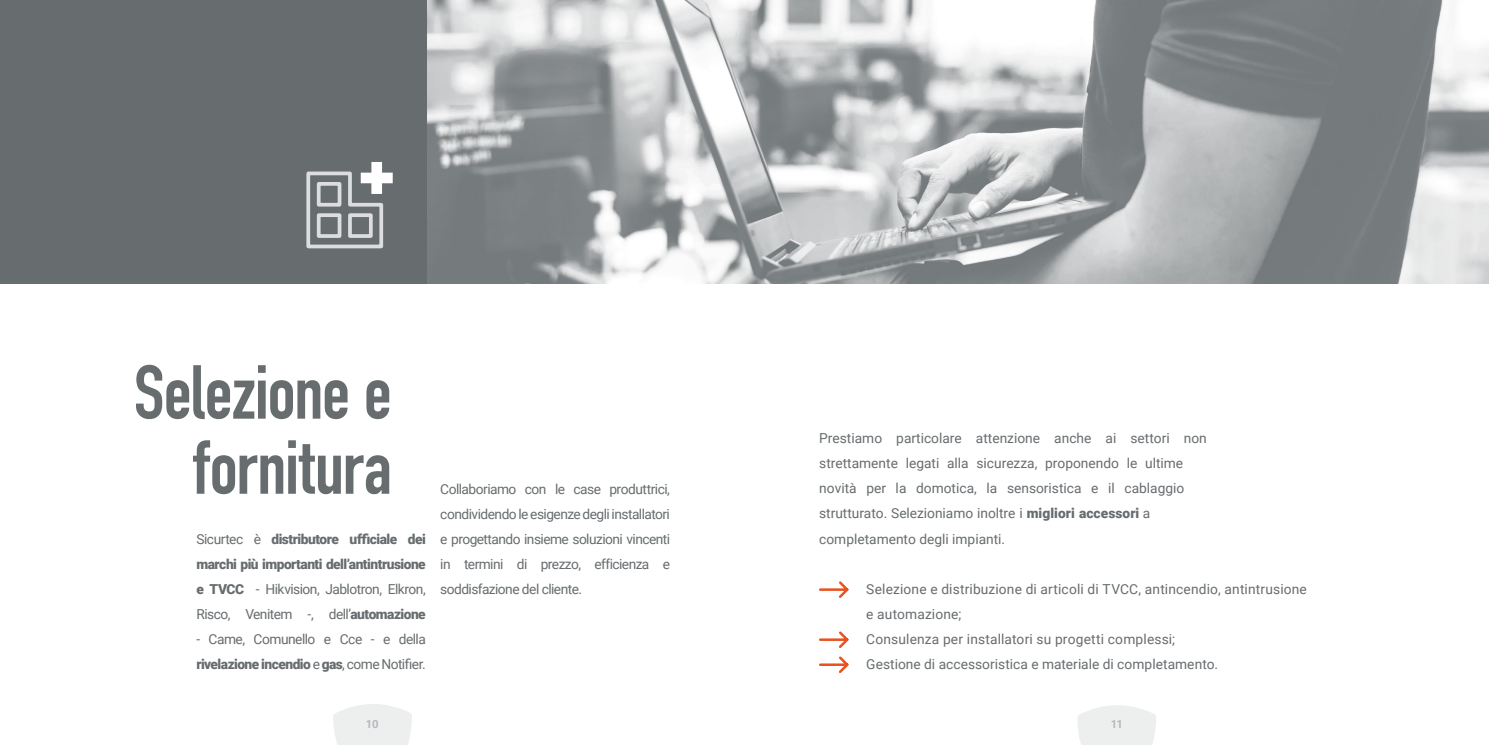
<style>
.page{position:relative;width:1489px;height:745px;background:#fff}
.page>*{position:absolute;margin:0;border:0;box-sizing:border-box;transform-origin:0 0}
.t1{font:700 75px/75px "DIN Condensed";letter-spacing:-.01em;color:#676c6e;text-align:right}
.t2{font:13.75px/25px "Roboto";color:#676c6e}
.t3{font:900 13.75px/25px "Roboto";letter-spacing:-.035em;color:#676c6e;text-align:justify}
.t4{font:13.75px/25px "Roboto";letter-spacing:-.035em;color:#676c6e}
.t5{font:700 11.25px "Roboto";color:#b5b9bc}
.s1{font-weight:400}
.s2{font-weight:900}
</style>
<div class="page">
<svg style="left:1077px;top:705px;width:78px;height:39px;background:#eef0f0"></svg>
<svg style="left:333px;top:704px;width:79px;height:40px;background:#eef0f0"></svg>
<img style="left:426px;top:0;width:1062px;height:283px">
<svg style="left:819px;top:581px;width:30px;height:17px"></svg>
<svg style="left:819px;top:631px;width:30px;height:42px"></svg>
<div style="left:0;top:0;width:426px;height:283px;background:#676c6e"></div>
<svg style="left:306px;top:162px;width:87px;height:87px"></svg>
<h1 class="t1" style="left:134px;top:354px;width:259px">Selezione e fornitura</h1>
<p class="t3" style="left:196px;top:525px;width:231px"><span class="s1">Sicurtec è</span> distributore ufficiale dei marchi più importanti dell’antintrusione e TVCC <span class="s1">- Hikvision, Jablotron, Elkron, Risco, Venitem -, dell’</span>automazione</p>
<p class="t4" style="left:196px;top:625px;width:231px">- Came, Comunello e Cce - e della <span class="s2">rivelazione incendio</span> e <span class="s2">gas</span>, come Notifier.</p>
<p class="t2" style="left:440px;top:475px;width:231px;text-align:justify">Collaboriamo con le case produttrici, condividendo le esigenze degli installatori e progettando insieme soluzioni vincenti in termini di prezzo, efficienza e soddisfazione del cliente.</p>
<p class="t2" style="left:819px;top:425px;width:389px">Prestiamo particolare attenzione anche ai settori non strettamente legati alla sicurezza, proponendo le ultime novità per la domotica, la sensoristica e il cablaggio strutturato. Selezioniamo inoltre i <span class="s2">migliori accessori</span> a completamento degli impianti.</p>
<p class="t2" style="left:866px;top:575px;width:442px">Selezione e distribuzione di articoli di TVCC, antincendio, antintrusione e automazione;<br>Consulenza per installatori su progetti complessi;<br>Gestione di accessoristica e materiale di completamento.</p>
<p class="t5" style="left:366px;top:715px;width:14px">10</p>
<p class="t5" style="left:1110px;top:715px;width:14px">11</p>
</div>
